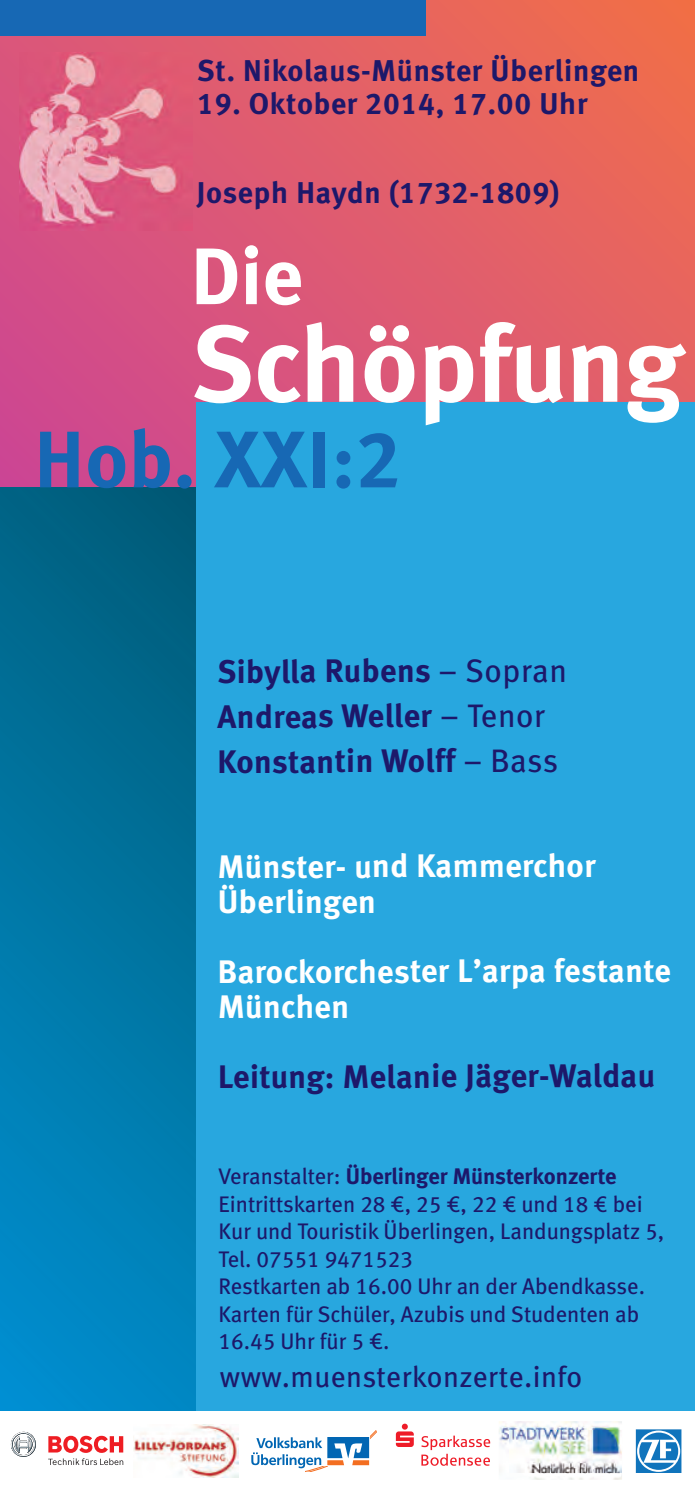
<style>
.page{position:relative;width:695px;height:1489px;background:#fff}
.page>*{position:absolute;margin:0;border:0;box-sizing:border-box;transform-origin:0 0}
.t1{font:107.5px "Meta Bold LF";letter-spacing:-.005em;color:#fff}
.t2{font:80px "Meta Bold LF";letter-spacing:.015em;color:#1768b4}
.t3{font:80px "Meta Bold LF";color:#fff}
.t4{font:32.5px/45px "Meta Bold LF";letter-spacing:.01em;color:#1d186a}
.t5{font:32.5px/35.2px "Meta Bold LF";letter-spacing:.015em;color:#fff}
.t6{font:30px "Meta Bold LF";letter-spacing:.025em;color:#1d186a}
.t7{font:29.5px "Meta Book LF";letter-spacing:.015em;color:#1d186a}
.t8{font:22.5px/27.5px "Meta Book LF";color:#1d186a}
.t9{font:22.5px "Meta Bold LF";color:#1d186a}
.s1{font-family:"Meta Book LF"}
</style>
<div class="page">
<svg style="left:0;top:0;width:694px;height:487px;background:#df5b6e"></svg>
<div style="left:0;top:487px;width:198px;height:923px;background:linear-gradient(to bottom,#005f7c,#008dcc)"></div>
<div style="left:196px;top:402px;width:498px;height:1008px;background:#28a7df"></div>
<div style="left:0;top:0;width:425px;height:35px;background:#1768b4"></div>
<img style="left:20px;top:52px;width:172px;height:179px">
<svg style="left:635px;top:1429px;width:46px;height:43px"></svg>
<svg style="left:11px;top:1431px;width:25px;height:25px"></svg>
<svg style="left:48px;top:1458px;width:75px;height:6px"></svg>
<svg style="left:48px;top:1435px;width:75px;height:17px"></svg>
<svg style="left:396px;top:1423px;width:18px;height:23px"></svg>
<svg style="left:421px;top:1435px;width:69px;height:30px"></svg>
<img style="left:133px;top:1424px;width:106px;height:52px">
<img style="left:499px;top:1421px;width:123px;height:58px">
<img style="left:621px;top:1430px;width:1px;height:42px">
<img style="left:509px;top:1430px;width:112px;height:42px">
<svg style="left:251px;top:1430px;width:125px;height:40px"></svg>
<h3 class="t6" style="left:197px;top:53px;width:443px">St. Nikolaus-Münster Überlingen</h3>
<h3 class="t6" style="left:197px;top:85px;width:391px">19. Oktober 2014, 17.00 Uhr</h3>
<h3 class="t6" style="left:197px;top:175px;width:364px">Joseph Haydn (1732-1809)</h3>
<h2 class="t3" style="left:191px;top:229px;width:113px">Die</h2>
<h1 class="t1" style="left:191px;top:300px;width:494px">Schöpfung</h1>
<h2 class="t2" style="left:34px;top:412px;width:368px">Hob. XXI:2</h2>
<h3 class="t4" style="left:217px;top:648px;width:351px">Sibylla Rubens <span class="s1">– Sopran<br></span>Andreas Weller <span class="s1">– Tenor<br></span>Konstantin Wolff <span class="s1">– Bass</span></h3>
<h3 class="t5" style="left:218px;top:848px;width:379px">Münster- und Kammerchor<br>Überlingen</h3>
<h3 class="t5" style="left:218px;top:953px;width:454px">Barockorchester L’arpa festante<br>München</h3>
<h3 class="t4" style="left:218px;top:1053px;width:438px">Leitung: Melanie Jäger-Waldau</h3>
<p class="t9" style="left:218px;top:1162px;width:399px"><span class="s1">Veranstalter:</span> Überlinger Münsterkonzerte</p>
<p class="t8" style="left:218px;top:1189px;width:447px">Eintrittskarten 28 €, 25 €, 22 € und 18 € bei Kur und Touristik Überlingen, Landungsplatz 5, Tel. 07551 9471523<br>Restkarten ab 16.00 Uhr an der Abendkasse.<br>Karten für Schüler, Azubis und Studenten ab 16.45 Uhr für 5 €.</p>
<h3 class="t7" style="left:220px;top:1358px;width:364px">www.muensterkonzerte.info</h3>
</div>
